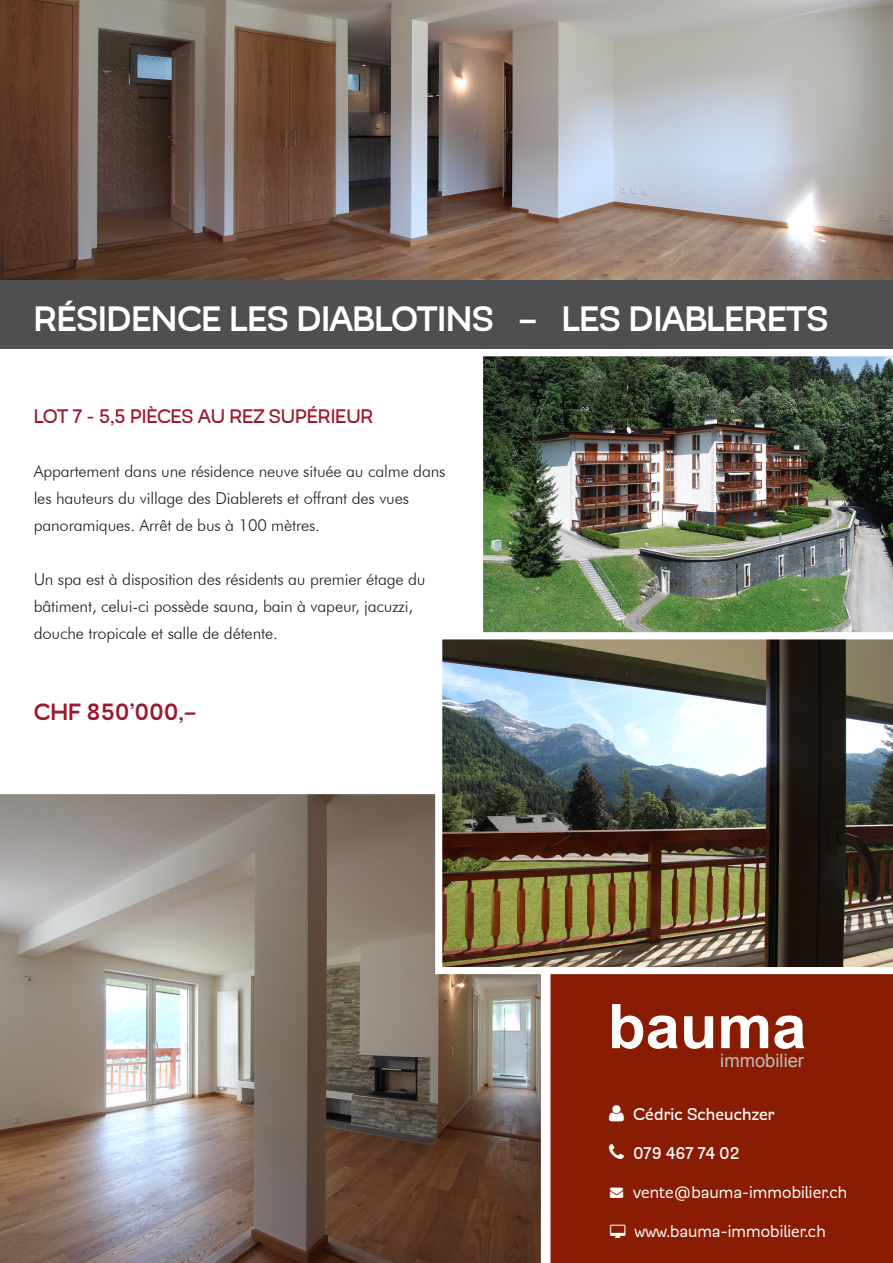
<style>
.page{position:relative;width:893px;height:1263px;background:#fff}
.page>*{position:absolute;margin:0;border:0;box-sizing:border-box;transform-origin:0 0}
.t1{font:700 40.5px "Modernica";letter-spacing:-.01em;color:#fff}
.t2{font:700 27px "Modernica";color:#9c1a30}
.t3{font:500 22.5px "Modernica";letter-spacing:-.01em;color:#9c1a30}
.t4{font:19.5px "Modernica";letter-spacing:-.01em;color:#fff}
.t5{font:500 19.5px "Modernica";letter-spacing:-.01em;color:#fff}
.t6{font:18.45px "Arial";color:#bcbdc0}
.t7{font:300 16.5px/27px "Futura BT";letter-spacing:-.01em;color:#231f20}
</style>
<div class="page">
<div style="left:550px;top:974px;width:343px;height:289px;background:#891c02"></div>
<svg style="left:612px;top:1004px;width:66px;height:45px"></svg>
<svg style="left:684px;top:1016px;width:29px;height:33px"></svg>
<svg style="left:721px;top:1015px;width:47px;height:33px"></svg>
<svg style="left:774px;top:1015px;width:30px;height:34px"></svg>
<img style="left:0;top:0;width:893px;height:281px">
<div style="left:0;top:281px;width:893px;height:68px;background:#4e4f50"></div>
<img style="left:0;top:794px;width:555px;height:469px">
<img style="left:483px;top:356px;width:410px;height:276px">
<img style="left:435px;top:632px;width:458px;height:342px">
<p class="t1" style="left:34px;top:300px;width:796px">RÉSIDENCE LES DIABLOTINS – LES DIABLERETS</p>
<p class="t3" style="left:34px;top:405px;width:341px">LOT 7 - 5,5 PIÈCES AU REZ SUPÉRIEUR</p>
<p class="t7" style="left:34px;top:457px;width:413px">Appartement dans une résidence neuve située au calme dans les hauteurs du village des Diablerets et offrant des vues panoramiques. Arrêt de bus à 100 mètres.</p>
<p class="t7" style="left:34px;top:565px;width:393px">Un spa est à disposition des résidents au premier étage du bâtiment, celui-ci possède sauna, bain à vapeur, jacuzzi, douche tropicale et salle de détente.</p>
<p class="t2" style="left:34px;top:699px;width:165px">CHF 850’000,–</p>
<p class="t6" style="left:720px;top:1048px;width:85px">immobilier</p>
<p class="t5" style="left:633px;top:1105px;width:143px">Cédric Scheuchzer</p>
<p class="t5" style="left:633px;top:1144px;width:108px">079 467 74 02</p>
<p class="t4" style="left:610px;top:1183px;width:239px">→ vente@bauma-immobilier.ch</p>
<p class="t4" style="left:634px;top:1222px;width:193px">www.bauma-immobilier.ch</p>
</div>
